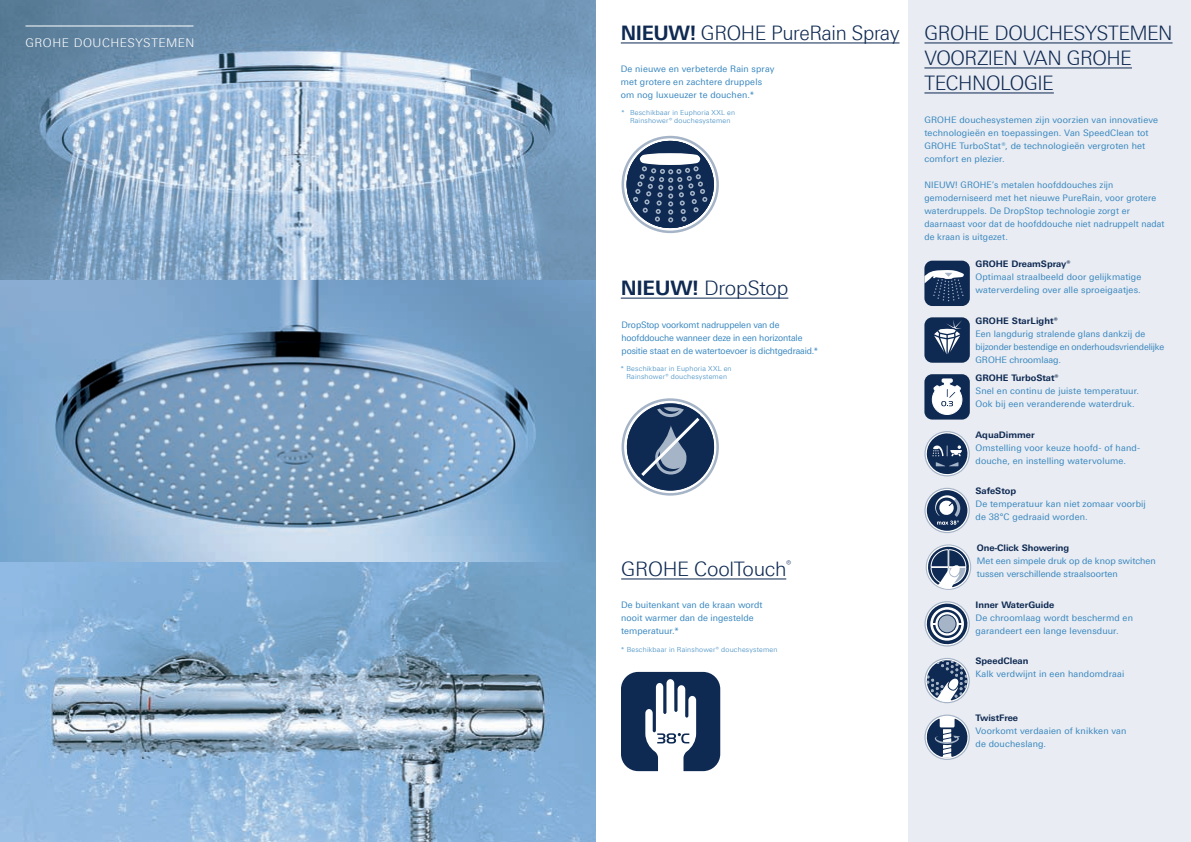
<style>
.page{position:relative;width:1191px;height:842px;background:#fff}
.page>*{position:absolute;margin:0;border:0;box-sizing:border-box;transform-origin:0 0}
.t1{font:300 20px/25px "Linotype Univers 330";letter-spacing:-.02em;color:#0e2952}
.t2{font:300 12px "Linotype Univers 330";letter-spacing:.04em;color:#fff}
.t3{font:9px/13px "Linotype Univers 430";letter-spacing:.015em;color:#3786bf}
.t4{font:700 9px "Linotype Univers 630";color:#0e2952}
.t5{font:9px/13px "Linotype Univers 430";letter-spacing:-.01em;color:#3786bf}
.t6{font:9px/13px "Linotype Univers 430";letter-spacing:-.005em;color:#3786bf}
.t7{font:300 7px/8px "Linotype Univers 330";letter-spacing:.025em;color:#3786bf;text-align:center}
.s1{font-family:"Linotype Univers 630";font-weight:700}
</style>
<div class="page">
<img style="left:0;top:281px;width:595px;height:561px">
<svg style="left:0;top:0;width:595px;height:281px;background:#8caac6"></svg>
<hr style="left:25px;top:25px;width:168px;height:1px;background:#fff">
<div style="left:908px;top:0;width:282px;height:842px;background:#e9ecf2"></div>
<svg style="left:924px;top:658px;width:45px;height:45px"></svg>
<svg style="left:925px;top:545px;width:46px;height:45px"></svg>
<svg style="left:621px;top:672px;width:99px;height:99px"></svg>
<div style="left:924px;top:317px;width:45px;height:46px;background:#0e2952;border-radius:8px"></div>
<svg style="left:934px;top:320px;width:28px;height:34px"></svg>
<div style="left:924px;top:374px;width:45px;height:46px;background:#0e2952;border-radius:8px"></div>
<svg style="left:931px;top:378px;width:31px;height:37px"></svg>
<hr style="left:621px;top:42px;width:278px;height:1px;background:#0e2952">
<hr style="left:621px;top:298px;width:167px;height:1px;background:#0e2952">
<hr style="left:621px;top:578px;width:165px;height:1px;background:#0e2952">
<div style="left:621px;top:136px;width:98px;height:97px;border:3px solid #a5b4c7;border-radius:50%"></div>
<svg style="left:626px;top:141px;width:87px;height:87px"></svg>
<svg style="left:623px;top:400px;width:94px;height:94px"></svg>
<div style="left:621px;top:398px;width:98px;height:98px;border:3px solid #a5b4c7;border-radius:50%"></div>
<svg style="left:627px;top:403px;width:87px;height:87px"></svg>
<svg style="left:924px;top:715px;width:45px;height:45px"></svg>
<svg style="left:925px;top:488px;width:44px;height:44px"></svg>
<div style="left:924px;top:488px;width:45px;height:45px;border:1px solid #a5b4c7;border-radius:50%"></div>
<div style="left:926px;top:490px;width:41px;height:41px;background:#0e2952;border-radius:50%"></div>
<svg style="left:935px;top:495px;width:25px;height:30px"></svg>
<div style="left:924px;top:261px;width:45px;height:45px;background:#0e2952;border-radius:8px"></div>
<svg style="left:924px;top:270px;width:40px;height:31px"></svg>
<hr style="left:924px;top:42px;width:248px;height:1px;background:#0e2952">
<hr style="left:924px;top:67px;width:207px;height:1px;background:#0e2952">
<hr style="left:924px;top:92px;width:129px;height:1px;background:#0e2952">
<svg style="left:925px;top:432px;width:44px;height:44px"></svg>
<svg style="left:925px;top:432px;width:43px;height:43px"></svg>
<svg style="left:924px;top:601px;width:45px;height:45px"></svg>
<div style="left:938px;top:615px;width:18px;height:18px;background:#a5b4c7;border-radius:50%"></div>
<div style="left:937px;top:614px;width:19px;height:19px;border:1px solid #0e2952;border-radius:50%"></div>
<h2 class="t2" style="left:25px;top:36px;width:170px">GROHE DOUCHESYSTEMEN</h2>
<h1 class="t1" style="left:621px;top:20px;width:280px"><span class="s1">NIEUW!</span> GROHE PureRain Spray</h1>
<p class="t3" style="left:621px;top:62px;width:155px">De nieuwe en verbeterde Rain spray met grotere en zachtere druppels om nog luxueuzer te douchen.*</p>
<p class="t7" style="left:621px;top:109px;width:115px">* Beschikbaar in Euphoria XXL en<br>Rainshower® douchesystemen</p>
<h1 class="t1" style="left:621px;top:275px;width:169px"><span class="s1">NIEUW!</span> DropStop</h1>
<p class="t5" style="left:621px;top:319px;width:199px">DropStop voorkomt nadruppelen van de hoofddouche wanneer deze in een horizontale positie staat en de watertoevoer is dichtgedraaid.*</p>
<p class="t7" style="left:621px;top:365px;width:112px">* Beschikbaar in Euphoria XXL en<br>Rainshower® douchesystemen</p>
<h1 class="t1" style="left:621px;top:556px;width:172px">GROHE CoolTouch<sup>®</sup></h1>
<p class="t3" style="left:621px;top:598px;width:143px">De buitenkant van de kraan wordt nooit warmer dan de ingestelde temperatuur.*</p>
<p class="t7" style="left:621px;top:645px;width:158px">* Beschikbaar in Rainshower® douchesystemen</p>
<h1 class="t1" style="left:924px;top:20px;width:249px">GROHE DOUCHESYSTEMEN<br>VOORZIEN VAN GROHE<br>TECHNOLOGIE</h1>
<p class="t3" style="left:924px;top:113px;width:235px">GROHE douchesystemen zijn voorzien van innovatieve technologieën en toepassingen. Van SpeedClean tot GROHE TurboStat®, de technologieën vergroten het comfort en plezier.</p>
<p class="t3" style="left:924px;top:178px;width:242px">NIEUW! GROHE’s metalen hoofddouches zijn gemoderniseerd met het nieuwe PureRain, voor grotere waterdruppels. De DropStop technologie zorgt er daarnaast voor dat de hoofddouche niet nadruppelt nadat de kraan is uitgezet.</p>
<p class="t4" style="left:975px;top:259px;width:96px">GROHE DreamSpray®</p>
<p class="t3" style="left:975px;top:270px;width:167px">Optimaal straalbeeld door gelijkmatige waterverdeling over alle sproeigaatjes.</p>
<p class="t4" style="left:975px;top:315px;width:84px">GROHE StarLight®</p>
<p class="t6" style="left:975px;top:327px;width:190px">Een langdurig stralende glans dankzij de bijzonder bestendige en onderhoudsvriendelijke<br>GROHE chroomlaag.</p>
<p class="t4" style="left:975px;top:372px;width:85px">GROHE TurboStat®</p>
<p class="t3" style="left:975px;top:384px;width:165px">Snel en continu de juiste temperatuur.<br>Ook bij een veranderende waterdruk.</p>
<p class="t4" style="left:975px;top:429px;width:61px">AquaDimmer</p>
<p class="t3" style="left:975px;top:441px;width:166px">Omstelling voor keuze hoofd- of hand&shy;douche, en instelling watervolume.</p>
<p class="t4" style="left:975px;top:486px;width:42px">SafeStop</p>
<p class="t3" style="left:975px;top:498px;width:172px">De temperatuur kan niet zomaar voorbij de 38°C gedraaid worden.</p>
<p class="t4" style="left:976px;top:542px;width:94px">One-Click Showering</p>
<p class="t3" style="left:976px;top:554px;width:180px">Met een simpele druk op de knop switchen tussen verschillende straalsoorten</p>
<p class="t4" style="left:975px;top:599px;width:80px">Inner WaterGuide</p>
<p class="t3" style="left:975px;top:611px;width:159px">De chroomlaag wordt beschermd en garandeert een lange levensduur.</p>
<p class="t4" style="left:975px;top:656px;width:54px">SpeedClean</p>
<p class="t3" style="left:975px;top:668px;width:150px">Kalk verdwijnt in een handomdraai</p>
<p class="t4" style="left:975px;top:712px;width:44px">TwistFree</p>
<p class="t3" style="left:975px;top:724px;width:152px">Voorkomt verdaaien of knikken van de doucheslang.</p>
</div>
